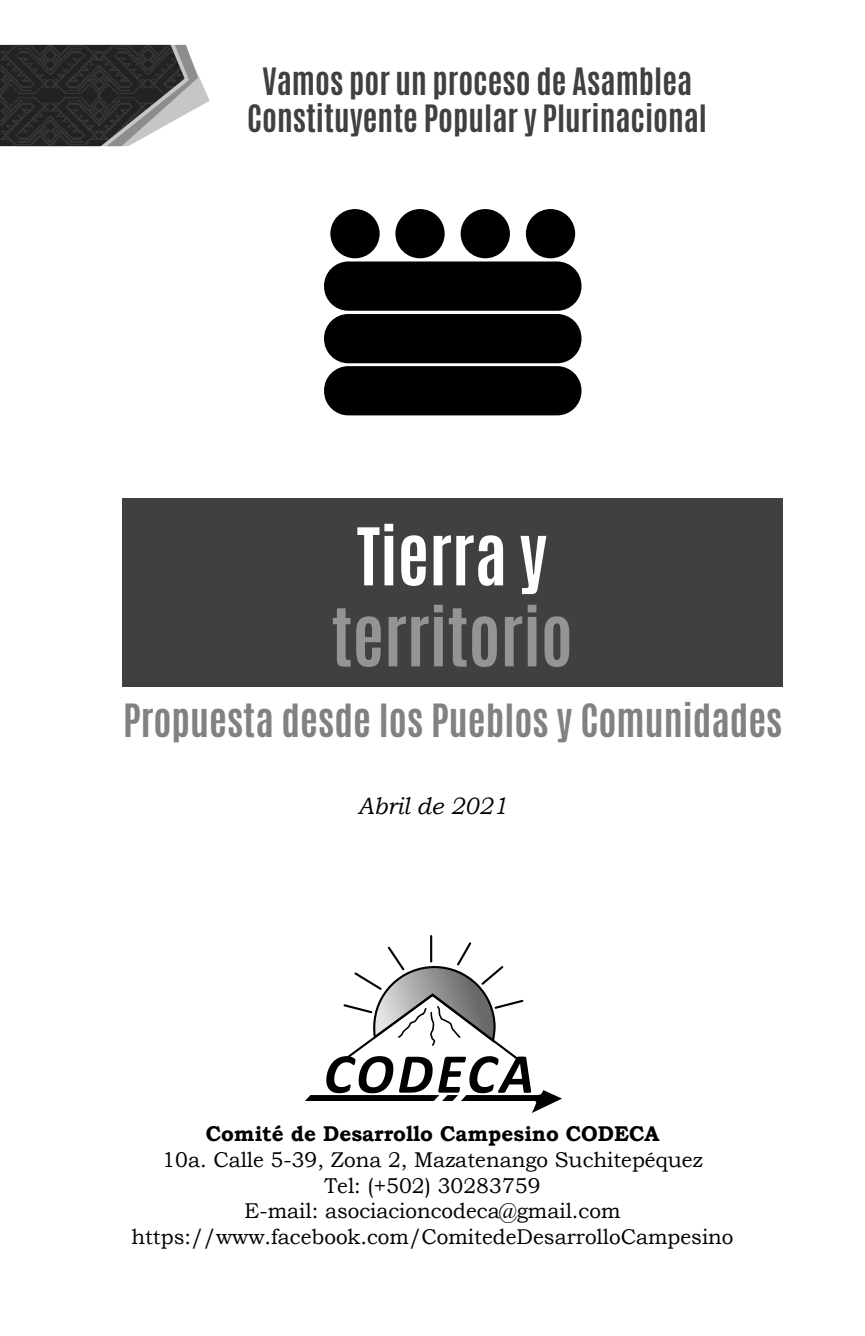
<style>
.page{position:relative;width:865px;height:1336px;background:#fff}
.page>*{position:absolute;margin:0;border:0;box-sizing:border-box;transform-origin:0 0}
.t1{font:700 67.5px "Antonio";color:#949494}
.t2{font:700 67.5px "Antonio";color:#fff}
.t3{font:italic 700 56.93px "Calibri";letter-spacing:.06em;color:#000}
.t4{font:700 38.25px "Antonio";color:#818181}
.t5{font:700 31.5px/37.8px "Antonio";color:#404040;text-align:center}
.t6{font:italic 23.62px "Bookman Old Style";color:#000}
.t7{font:21.38px/25.7px "Bookman Old Style";color:#000;text-align:center}
.t8{font:700 21.38px "Bookman Old Style";color:#000}
</style>
<div class="page">
<div style="left:122px;top:498px;width:660px;height:188px;background:#404040"></div>
<svg style="left:0;top:45px;width:210px;height:101px"></svg>
<img style="left:1px;top:45px;width:97px;height:101px">
<img style="left:98px;top:45px;width:86px;height:101px">
<svg style="left:305px;top:1090px;width:257px;height:23px"></svg>
<hr style="left:430px;top:936px;width:2px;height:25px;background:#000">
<svg style="left:334px;top:940px;width:190px;height:128px"></svg>
<div style="left:330px;top:209px;width:49px;height:49px;background:#000;border-radius:50%"></div>
<div style="left:395px;top:209px;width:49px;height:49px;background:#000;border-radius:50%"></div>
<div style="left:460px;top:209px;width:50px;height:49px;background:#000;border-radius:50%"></div>
<div style="left:525px;top:209px;width:50px;height:49px;background:#000;border-radius:50%"></div>
<div style="left:324px;top:366px;width:257px;height:49px;background:#000;border-radius:24px"></div>
<div style="left:324px;top:314px;width:257px;height:49px;background:#000;border-radius:24px"></div>
<div style="left:324px;top:261px;width:257px;height:50px;background:#000;border-radius:24px"></div>
<h3 class="t5" style="left:247px;top:63px;width:461px">Vamos por un proceso de Asamblea<br>Constituyente Popular y Plurinacional</h3>
<h1 class="t2" style="left:357px;top:505px;width:192px">Tierra y</h1>
<h1 class="t1" style="left:331px;top:586px;width:243px">territorio</h1>
<h3 class="t4" style="left:123px;top:692px;width:660px">Propuesta desde los Pueblos y Comunidades</h3>
<p class="t6" style="left:357px;top:790px;width:151px">Abril de 2021</p>
<h2 class="t3" style="left:323px;top:1037px;width:212px">CODECA</h2>
<p class="t8" style="left:206px;top:1118px;width:455px">Comité de Desarrollo Campesino CODECA</p>
<p class="t7" style="left:131px;top:1147px;width:603px">10a. Calle 5-39, Zona 2, Mazatenango Suchitepéquez<br>Tel: (+502) 30283759<br>E-mail: asociacioncodeca@gmail.com https://www.facebook.com/ComitedeDesarrolloCampesino</p>
</div>
